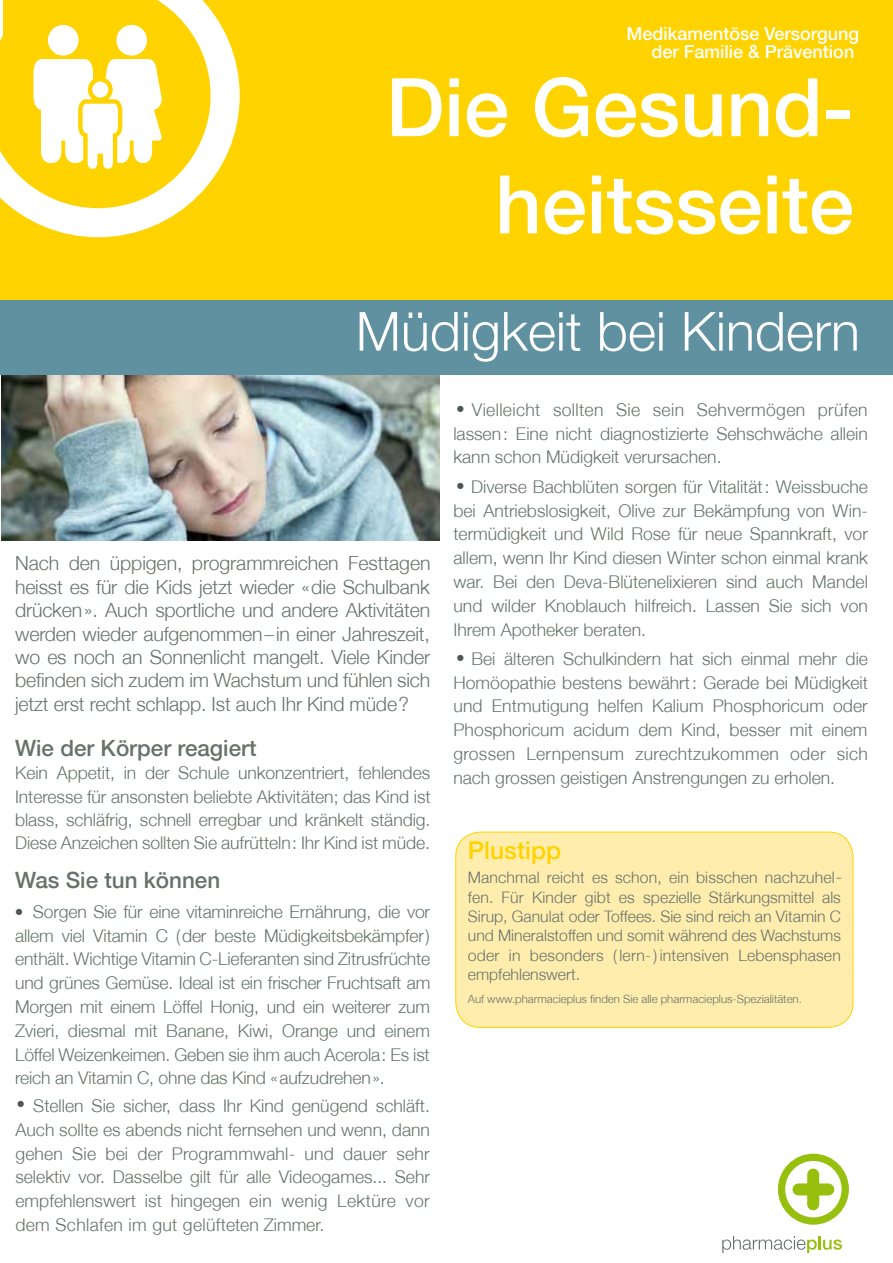
<style>
.page{position:relative;width:893px;height:1263px;background:#fff}
.page>*{position:absolute;margin:0;border:0;box-sizing:border-box;transform-origin:0 0}
.t1{font:500 81px/97.2px "Helvetica Neue";color:#fff;text-align:right}
.t2{font:300 54px "Helvetica Neue";color:#fff}
.t3{font:500 24.6px "Helvetica Neue";color:#ffd300}
.t4{font:500 22.35px "Helvetica Neue";color:#67726b}
.t5{font:300 19.5px/23.4px "Helvetica Neue";letter-spacing:-.01em;color:#67726b;text-align:justify}
.t6{font:500 18px/18px "Helvetica Neue";color:#fff;text-align:right}
.t7{font:300 17.55px/23.9px "Helvetica Neue";color:#67726b;text-align:justify}
.t8{font:300 17.25px "Helvetica Neue";color:#4e5758}
.t9{font:300 15.75px/19.4px "Helvetica Neue";letter-spacing:.015em;color:#67726b;text-align:justify}
.t10{font:300 11.4px "Helvetica Neue";color:#67726b}
.s1{font-size:17.25px;color:#4e5758}
</style>
<div class="page">
<div style="left:0;top:296px;width:893px;height:79px;background:#6091a1"></div>
<div style="left:0;top:0;width:893px;height:299px;background:#ffd300"></div>
<svg style="left:778px;top:1154px;width:71px;height:71px"></svg>
<svg style="left:722px;top:1236px;width:120px;height:17px"></svg>
<svg style="left:0;top:0;width:240px;height:237px"></svg>
<svg style="left:33px;top:25px;width:130px;height:144px"></svg>
<div style="left:92px;top:82px;width:16px;height:16px;background:#fff;border-radius:50%"></div>
<div style="left:3px;top:0;width:36px;height:40px;background:#ffd300"></div>
<img style="left:1px;top:375px;width:439px;height:165px">
<div style="left:456px;top:832px;width:397px;height:195px;background:#ffedae;border-radius:25px"></div>
<div style="left:455px;top:832px;width:398px;height:196px;border:1px solid #ffd300;border-radius:25px"></div>
<p class="t6" style="left:626px;top:25px;width:234px">Medikamentöse Versorgung der Familie &amp; Prävention</p>
<h1 class="t1" style="left:386px;top:58px;width:470px">Die Gesund&shy;heitsseite</h1>
<h2 class="t2" style="left:356px;top:298px;width:506px">Müdigkeit bei Kindern</h2>
<p class="t5" style="left:15px;top:551px;width:417px">Nach den üppigen, programmreichen Festtagen heisst es für die Kids jetzt wieder «die Schulbank drücken». Auch sportliche und andere Aktivitäten werden wieder aufgenommen–in einer Jahreszeit, wo es noch an Sonnenlicht mangelt. Viele Kinder befinden sich zudem im Wachstum und fühlen sich jetzt erst recht schlapp. Ist auch Ihr Kind müde?</p>
<p class="t4" style="left:15px;top:734px;width:243px">Wie der Körper reagiert</p>
<p class="t7" style="left:15px;top:761px;width:417px;line-height:23.4px">Kein Appetit, in der Schule unkonzentriert, fehlendes Interesse für ansonsten beliebte Aktivitäten; das Kind ist blass, schläfrig, schnell erregbar und kränkelt ständig.<br>Diese Anzeichen sollten Sie aufrütteln: Ihr Kind ist müde.</p>
<p class="t4" style="left:15px;top:867px;width:207px">Was Sie tun können</p>
<p class="t7" style="left:15px;top:899px;width:417px;text-indent:18px">Sorgen Sie für eine vitaminreiche Ernährung, die vor allem viel Vitamin C (der beste Müdigkeitsbekämpfer) enthält. Wichtige Vitamin C-Lieferanten sind Zitrusfrüchte und grünes Gemüse. Ideal ist ein frischer Fruchtsaft am Morgen mit einem Löffel Honig, und ein weiterer zum Zvieri, diesmal mit Banane, Kiwi, Orange und einem Löffel Weizenkeimen. Geben sie ihm auch Acerola: Es ist reich an Vitamin C, ohne das Kind «aufzudrehen».</p>
<p class="t7" style="left:15px;top:1093px;width:416px;text-indent:18px">Stellen Sie sicher, dass Ihr Kind genügend schläft.<br>Auch sollte es abends nicht fernsehen und wenn, dann gehen Sie bei der Programmwahl- und dauer sehr selektiv vor. Dasselbe gilt für alle Videogames... Sehr empfehlenswert ist hingegen ein wenig Lektüre vor dem Schlafen im gut gelüfteten Zimmer.</p>
<p class="t8" style="left:15px;top:901px;width:10px">•</p>
<p class="t8" style="left:16px;top:1093px;width:10px">•</p>
<p class="t7" style="left:453px;top:397px;width:416px"><span class="s1">•</span> Vielleicht sollten Sie sein Sehvermögen prüfen lassen: Eine nicht diagnostizierte Sehschwäche allein kann schon Müdigkeit verursachen.</p>
<p class="t7" style="left:453px;top:474px;width:416px"><span class="s1">•</span> Diverse Bachblüten sorgen für Vitalität: Weissbuche bei Antriebslosigkeit, Olive zur Bekämpfung von Win&shy;termüdigkeit und Wild Rose für neue Spannkraft, vor allem, wenn Ihr Kind diesen Winter schon einmal krank war. Bei den Deva-Blütenelixieren sind auch Mandel und wilder Knoblauch hilfreich. Lassen Sie sich von Ihrem Apotheker beraten.</p>
<p class="t7" style="left:453px;top:646px;width:416px"><span class="s1">•</span> Bei älteren Schulkindern hat sich einmal mehr die Homöopathie bestens bewährt: Gerade bei Müdigkeit und Entmutigung helfen Kalium Phosphoricum oder Phosphoricum acidum dem Kind, besser mit einem grossen Lernpensum zurechtzukommen oder sich nach grossen geistigen Anstrengungen zu erholen.</p>
<h3 class="t3" style="left:468px;top:836px;width:95px">Plustipp</h3>
<p class="t9" style="left:468px;top:868px;width:376px">Manchmal reicht es schon, ein bisschen nachzuhel&shy;fen. Für Kinder gibt es spezielle Stärkungsmittel als Sirup, Ganulat oder Toffees. Sie sind reich an Vitamin C und Mineralstoffen und somit während des Wachstums oder in besonders ( lern-) intensiven Lebensphasen empfehlenswert.</p>
<p class="t10" style="left:468px;top:992px;width:336px">Auf www.pharmacieplus finden Sie alle pharmacieplus-Spezialitäten.</p>
</div>
